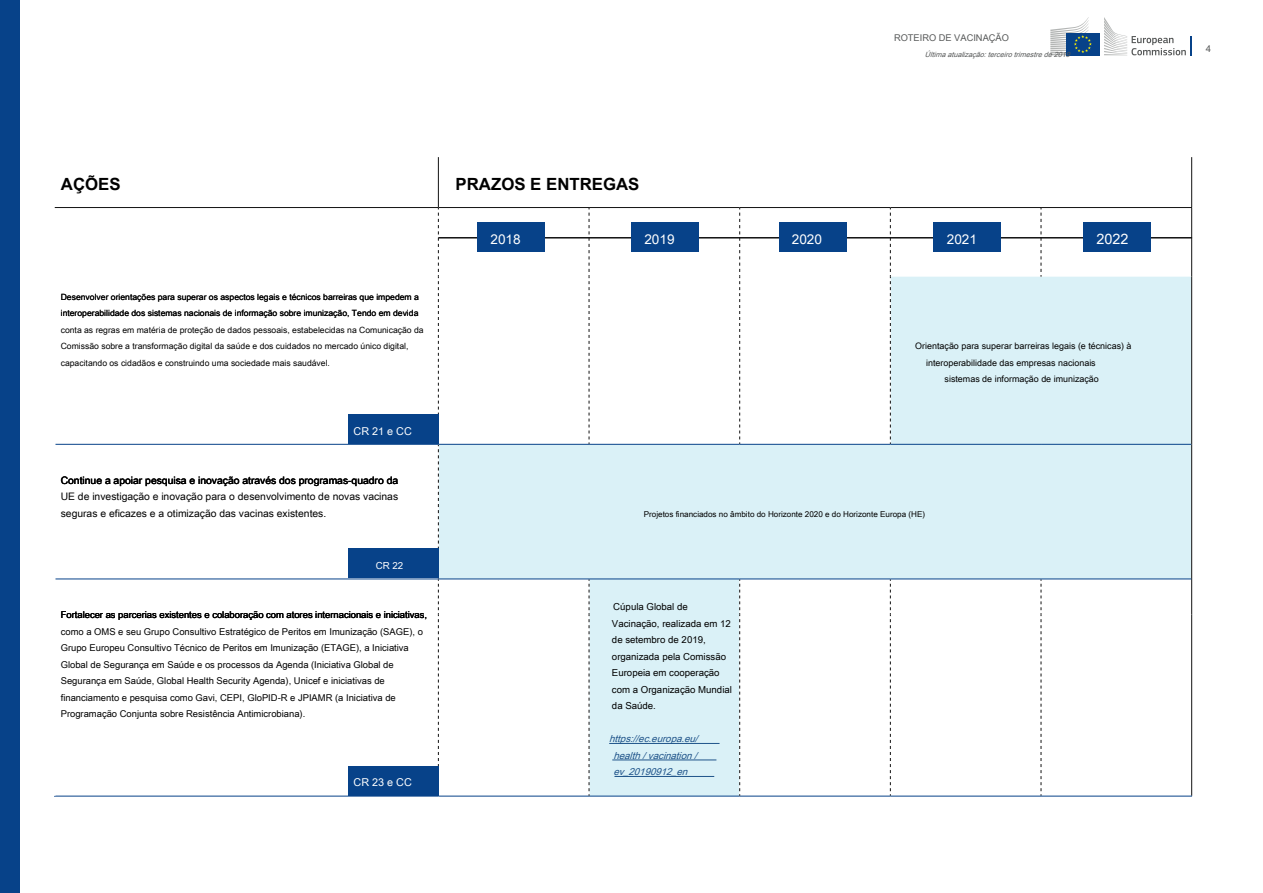
<style>
.page{position:relative;width:1263px;height:893px;background:#fff}
.page>*{position:absolute;margin:0;border:0;box-sizing:border-box;transform-origin:0 0}
.t1{font:700 16.8px "Arial Unicode MS";color:#000}
.t2{font:14.4px "Arial Unicode MS";color:#fff}
.t3{font:13.5px "Arial Unicode MS";color:#fff}
.t4{font:10.8px "Arial Unicode MS";color:#fff}
.t5{font:10.35px/16.5px "Arial Unicode MS";color:#000;text-align:justify}
.t6{font:italic 9.75px/16.5px "Arial Unicode MS";color:#1f548a;text-align:justify}
.t7{font:9.75px "Arial Unicode MS";color:#fff}
.t8{font:9.6px/16.5px "Arial Unicode MS";color:#000}
.t9{font:9.6px "Arial Unicode MS";color:#565858}
.t10{font:9.45px/16.5px "Arial Unicode MS";color:#000}
.t11{font:9.3px "Arial Unicode MS";color:#565858}
.t12{font:9px/16.5px "Arial Unicode MS";color:#000}
.t13{font:8.85px "Arial Unicode MS";color:#000}
.t14{font:8.55px/16.5px "Arial Unicode MS";color:#000}
.t15{font:8.1px "Arial Unicode MS";color:#000}
.t16{font:italic 7.2px "Arial Unicode MS";color:#565858}
</style>
<div class="page">
<svg style="left:1104px;top:17px;width:88px;height:38px"></svg>
<div style="left:1066px;top:33px;width:34px;height:22px;background:#074289"></div>
<svg style="left:1050px;top:17px;width:42px;height:38px"></svg>
<div style="left:0;top:0;width:19px;height:893px;background:#074289"></div>
<svg style="left:439px;top:277px;width:752px;height:519px"></svg>
<hr style="left:1191px;top:157px;width:1px;height:50px;background:#121212">
<hr style="left:54px;top:796px;width:384px;height:1px;background:#074289">
<hr style="left:438px;top:796px;width:151px;height:1px;background:#074289">
<hr style="left:589px;top:796px;width:151px;height:1px;background:#074289">
<hr style="left:740px;top:796px;width:150px;height:1px;background:#074289">
<hr style="left:55px;top:207px;width:383px;height:1px;background:#121212">
<hr style="left:438px;top:207px;width:151px;height:1px;background:#121212">
<hr style="left:589px;top:207px;width:151px;height:1px;background:#121212">
<hr style="left:740px;top:207px;width:150px;height:1px;background:#121212">
<hr style="left:890px;top:207px;width:151px;height:1px;background:#121212">
<svg style="left:1041px;top:208px;width:1px;height:69px"></svg>
<hr style="left:1041px;top:207px;width:151px;height:1px;background:#121212">
<hr style="left:1191px;top:208px;width:1px;height:69px;background:#121212">
<svg style="left:589px;top:208px;width:1px;height:236px"></svg>
<svg style="left:739px;top:208px;width:1px;height:236px"></svg>
<svg style="left:890px;top:208px;width:1px;height:236px"></svg>
<hr style="left:1191px;top:277px;width:1px;height:167px;background:#121212">
<hr style="left:1191px;top:579px;width:1px;height:36px;background:#121212">
<svg style="left:890px;top:580px;width:1px;height:216px"></svg>
<svg style="left:1041px;top:580px;width:1px;height:216px"></svg>
<hr style="left:1191px;top:615px;width:1px;height:181px;background:#121212">
<svg style="left:438px;top:208px;width:1px;height:588px"></svg>
<hr style="left:1191px;top:444px;width:1px;height:135px;background:#121212">
<svg style="left:589px;top:580px;width:1px;height:216px"></svg>
<svg style="left:739px;top:580px;width:1px;height:216px"></svg>
<hr style="left:438px;top:157px;width:1px;height:50px;background:#121212">
<hr style="left:890px;top:796px;width:151px;height:1px;background:#074289">
<hr style="left:1041px;top:796px;width:151px;height:1px;background:#074289">
<hr style="left:56px;top:579px;width:382px;height:1px;background:#074289">
<hr style="left:438px;top:579px;width:151px;height:1px;background:#074289">
<hr style="left:589px;top:579px;width:151px;height:1px;background:#074289">
<hr style="left:740px;top:579px;width:150px;height:1px;background:#074289">
<hr style="left:890px;top:579px;width:151px;height:1px;background:#074289">
<hr style="left:1041px;top:579px;width:150px;height:1px;background:#074289">
<hr style="left:56px;top:444px;width:382px;height:1px;background:#074289">
<hr style="left:438px;top:444px;width:151px;height:1px;background:#074289">
<hr style="left:589px;top:444px;width:151px;height:1px;background:#074289">
<hr style="left:740px;top:444px;width:150px;height:1px;background:#074289">
<hr style="left:890px;top:444px;width:151px;height:1px;background:#074289">
<hr style="left:1041px;top:444px;width:150px;height:1px;background:#074289">
<hr style="left:609px;top:743px;width:110px;height:1px;background:#1f548a">
<hr style="left:612px;top:760px;width:104px;height:1px;background:#1f548a">
<hr style="left:614px;top:776px;width:100px;height:1px;background:#1f548a">
<div style="left:348px;top:415px;width:90px;height:29px;background:#074289"></div>
<div style="left:348px;top:549px;width:90px;height:29px;background:#074289"></div>
<div style="left:348px;top:766px;width:90px;height:30px;background:#074289"></div>
<hr style="left:438px;top:237px;width:754px;height:2px;background:#121212">
<div style="left:477px;top:222px;width:68px;height:30px;background:#074289"></div>
<div style="left:631px;top:222px;width:68px;height:30px;background:#074289"></div>
<div style="left:779px;top:222px;width:67px;height:30px;background:#074289"></div>
<div style="left:934px;top:222px;width:67px;height:30px;background:#074289"></div>
<div style="left:1083px;top:222px;width:68px;height:30px;background:#074289"></div>
<h1 class="t1" style="left:61px;top:172px;width:61px">AÇÕES</h1>
<h1 class="t1" style="left:456px;top:172px;width:185px">PRAZOS E ENTREGAS</h1>
<p class="t11" style="left:894px;top:31px;width:116px">ROTEIRO DE VACINAÇÃO</p>
<p class="t16" style="left:925px;top:50px;width:149px">Últimaatualização:terceirotrimestrede2019</p>
<p class="t14" style="left:61px;top:288px;width:364px">Desenvolver orientações para superar os aspectos legais e técnicos barreiras que impedem a interoperabilidade dos sistemas nacionais de informação sobre imunização, Tendo em devida conta as regras em matéria de proteção de dados pessoais, estabelecidas na Comunicação da Comissão sobre a transformação digital da saúde e dos cuidados no mercado único digital, capacitando os cidadãos e construindo uma sociedade mais saudável.</p>
<p class="t4" style="left:354px;top:423px;width:60px">CR 21 e CC</p>
<p class="t5" style="left:61px;top:471px;width:339px">Continue a apoiar pesquisa e inovação através dos programas-quadro da UE de investigação e inovação para o desenvolvimento de novas vacinas seguras e eficazes e a otimização das vacinas existentes.</p>
<p class="t7" style="left:376px;top:558px;width:29px">CR 22</p>
<h3 class="t3" style="left:490px;top:229px;width:32px">2018</h3>
<h3 class="t3" style="left:644px;top:229px;width:32px">2019</h3>
<h3 class="t3" style="left:792px;top:229px;width:32px">2020</h3>
<h3 class="t3" style="left:947px;top:229px;width:32px">2021</h3>
<h2 class="t2" style="left:1096px;top:228px;width:34px">2022</h2>
<p class="t12" style="left:926px;top:337px;width:207px;text-indent:-11px">Orientação para superar barreiras legais (e técnicas) à interoperabilidade das empresas nacionais</p>
<p class="t13" style="left:944px;top:373px;width:156px">sistemas de informação de imunização</p>
<p class="t15" style="left:644px;top:508px;width:283px">Projetos financiados no âmbito do Horizonte 2020 e do Horizonte Europa (HE)</p>
<p class="t10" style="left:61px;top:606px;width:368px">Fortalecer as parcerias existentes e colaboração com atores internacionais e iniciativas, como a OMS e seu Grupo Consultivo Estratégico de Peritos em Imunização (SAGE), o Grupo Europeu Consultivo Técnico de Peritos em Imunização (ETAGE), a Iniciativa Global de Segurança em Saúde e os processos da Agenda (Iniciativa Global de Segurança em Saúde, Global Health Security Agenda), Unicef e iniciativas de financiamento e pesquisa como Gavi, CEPI, GloPID-R e JPIAMR (a Iniciativa de Programação Conjunta sobre Resistência Antimicrobiana).</p>
<p class="t8" style="left:612px;top:598px;width:121px">Cúpula Global de<br>Vacinação, realizada em 12 de setembro de 2019, organizada pela Comissão<br>Europeia em cooperação com a Organização Mundial da Saúde.</p>
<p class="t6" style="left:613px;top:730px;width:90px;text-indent:-4px">https://ec.europa.eu/ health/vacination/ ev_20190912_en</p>
<p class="t4" style="left:354px;top:775px;width:60px">CR 23 e CC</p>
<p class="t9" style="left:1206px;top:42px;width:7px">4</p>
</div>
